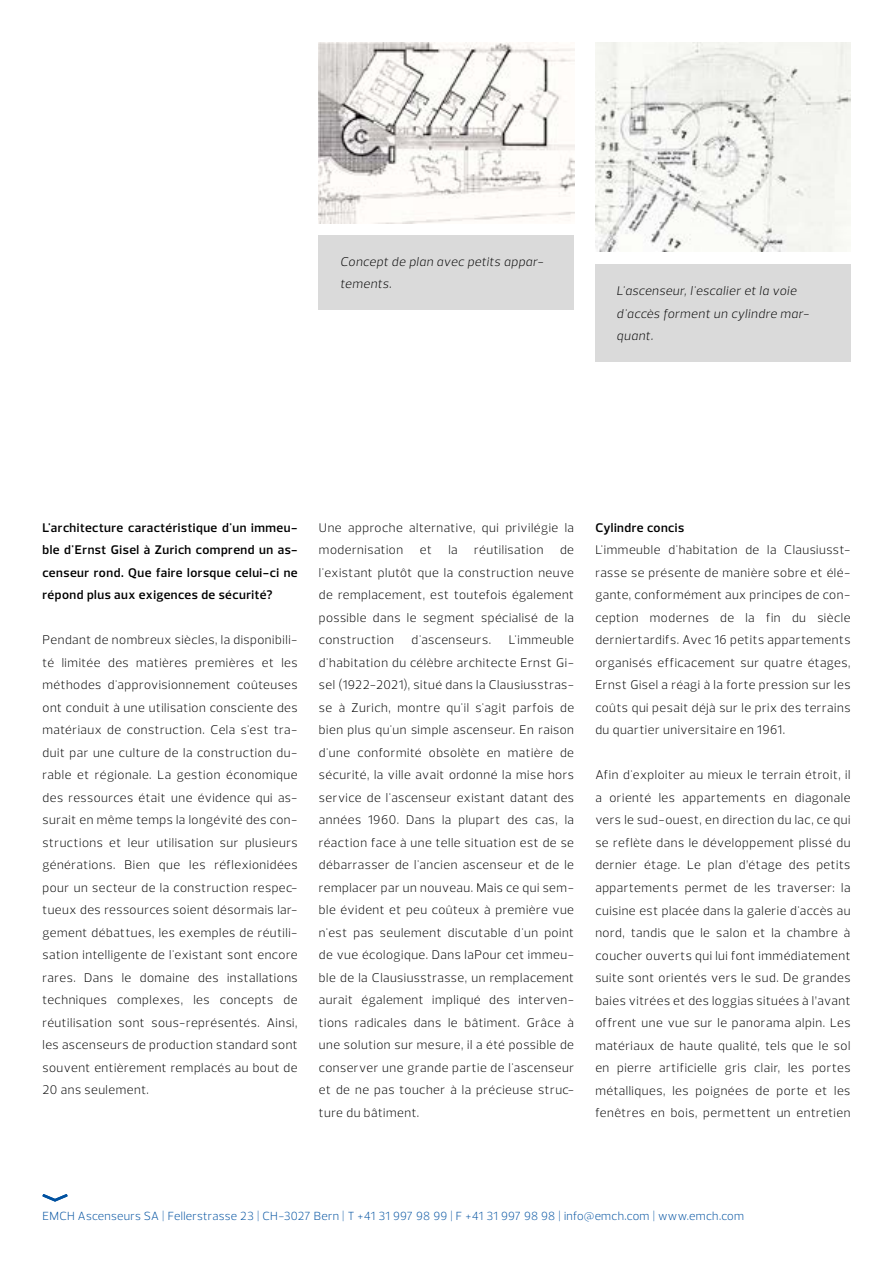
<style>
.page{position:relative;width:893px;height:1263px;background:#fff}
.page>*{position:absolute;margin:0;border:0;box-sizing:border-box;transform-origin:0 0}
.t1{font:300 12.75px/22.5px "Prelo";letter-spacing:.04em;color:#000;text-align:justify}
.t2{font:600 12.75px/22.5px "Prelo";letter-spacing:.04em;color:#000;text-align:justify}
.t3{font:italic 300 12.75px/22.5px "Prelo";letter-spacing:.035em;color:#000}
.t4{font:300 12px "Prelo";letter-spacing:.02em;color:#0051a0}
</style>
<div class="page">
<svg style="left:42px;top:1194px;width:26px;height:8px"></svg>
<div style="left:319px;top:235px;width:255px;height:74px;background:#dadada"></div>
<div style="left:595px;top:265px;width:255px;height:97px;background:#dadada"></div>
<img style="left:595px;top:43px;width:255px;height:209px">
<img style="left:319px;top:43px;width:255px;height:180px">
<p class="t3" style="left:340px;top:250px;width:205px">Concept de plan avec petits appar&shy;tements.</p>
<p class="t3" style="left:617px;top:280px;width:194px">L'ascenseur, l'escalier et la voie d'accès forment un cylindre mar&shy;quant.</p>
<p class="t2" style="left:43px;top:516px;width:257px">L'architecture caractéristique d'un immeu&shy;ble d'Ernst Gisel à Zurich comprend un as&shy;censeur rond. Que faire lorsque celui-ci ne répond plus aux exigences de sécurité?</p>
<p class="t1" style="left:43px;top:629px;width:257px">Pendant de nombreux siècles, la disponibili&shy;té limitée des matières premières et les méthodes d'approvisionnement coûteuses ont conduit à une utilisation consciente des matériaux de construction. Cela s'est tra&shy;duit par une culture de la construction du&shy;rable et régionale. La gestion économique des ressources était une évidence qui as&shy;surait en même temps la longévité des con&shy;structions et leur utilisation sur plusieurs générations. Bien que les réflexionidées pour un secteur de la construction respec&shy;tueux des ressources soient désormais lar&shy;gement débattues, les exemples de réutili&shy;sation intelligente de l'existant sont encore rares. Dans le domaine des installations techniques complexes, les concepts de réutilisation sont sous-représentés. Ainsi, les ascenseurs de production standard sont souvent entièrement remplacés au bout de 20 ans seulement.</p>
<p class="t1" style="left:319px;top:516px;width:257px">Une approche alternative, qui privilégie la modernisation</p>
<p class="t1" style="left:319px;top:539px;width:257px;text-indent:241px">de l'existant plutôt que la construction neuve de remplacement, est toutefois également possible dans le segment spécialisé de la construction</p>
<p class="t1" style="left:420px;top:539px;width:14px">et</p>
<p class="t1" style="left:448px;top:539px;width:11px">la</p>
<p class="t1" style="left:474px;top:539px;width:71px">réutilisation</p>
<p class="t1" style="left:319px;top:629px;width:257px;text-indent:190px">L'immeuble d'habitation du célèbre architecte Ernst Gi&shy;sel (1922-2021), situé dans la Clausiusstras&shy;se à Zurich, montre qu'il s'agit parfois de bien plus qu'un simple ascenseur. En raison d'une conformité obsolète en matière de sécurité, la ville avait ordonné la mise hors service de l'ascenseur existant datant des années 1960. Dans la plupart des cas, la réaction face à une telle situation est de se débarrasser de l'ancien ascenseur et de le remplacer par un nouveau. Mais ce qui sem&shy;ble évident et peu coûteux à première vue n'est pas seulement discutable d'un point de vue écologique. Dans laPour cet immeu&shy;ble de la Clausiusstrasse, un remplacement aurait également impliqué des interven&shy;tions radicales dans le bâtiment. Grâce à une solution sur mesure, il a été possible de conserver une grande partie de l'ascenseur et de ne pas toucher à la précieuse struc&shy;ture du bâtiment.</p>
<p class="t1" style="left:412px;top:629px;width:81px">d'ascenseurs.</p>
<p class="t2" style="left:595px;top:516px;width:90px">Cylindre concis</p>
<p class="t1" style="left:595px;top:539px;width:257px">L'immeuble d'habitation de la Clausiusst&shy;rasse se présente de manière sobre et élé&shy;gante, conformément aux principes de con&shy;ception modernes de la fin du siècle derniertardifs. Avec 16 petits appartements organisés efficacement sur quatre étages, Ernst Gisel a réagi à la forte pression sur les coûts qui pesait déjà sur le prix des terrains du quartier universitaire en 1961.</p>
<p class="t1" style="left:595px;top:764px;width:257px">Afin d'exploiter au mieux le terrain étroit, il a orienté les appartements en diagonale vers le sud-ouest, en direction du lac, ce qui se reflète dans le développement plissé du dernier étage. Le plan d’étage des petits appartements permet de les traverser: la cuisine est placée dans la galerie d'accès au nord, tandis que le salon et la chambre à coucher ouverts qui lui font immédiatement suite sont orientés vers le sud. De grandes baies vitrées et des loggias situées à l’avant offrent une vue sur le panorama alpin. Les matériaux de haute qualité, tels que le sol en pierre artificielle gris clair, les portes métalliques, les poignées de porte et les fenêtres en bois, permettent un entretien</p>
<p class="t4" style="left:43px;top:1209px;width:703px">EMCH Ascenseurs SA | Fellerstrasse 23 | CH-3027 Bern | T +41 31 997 98 99 | F +41 31 997 98 98 | info@emch.com | www.emch.com</p>
</div>
